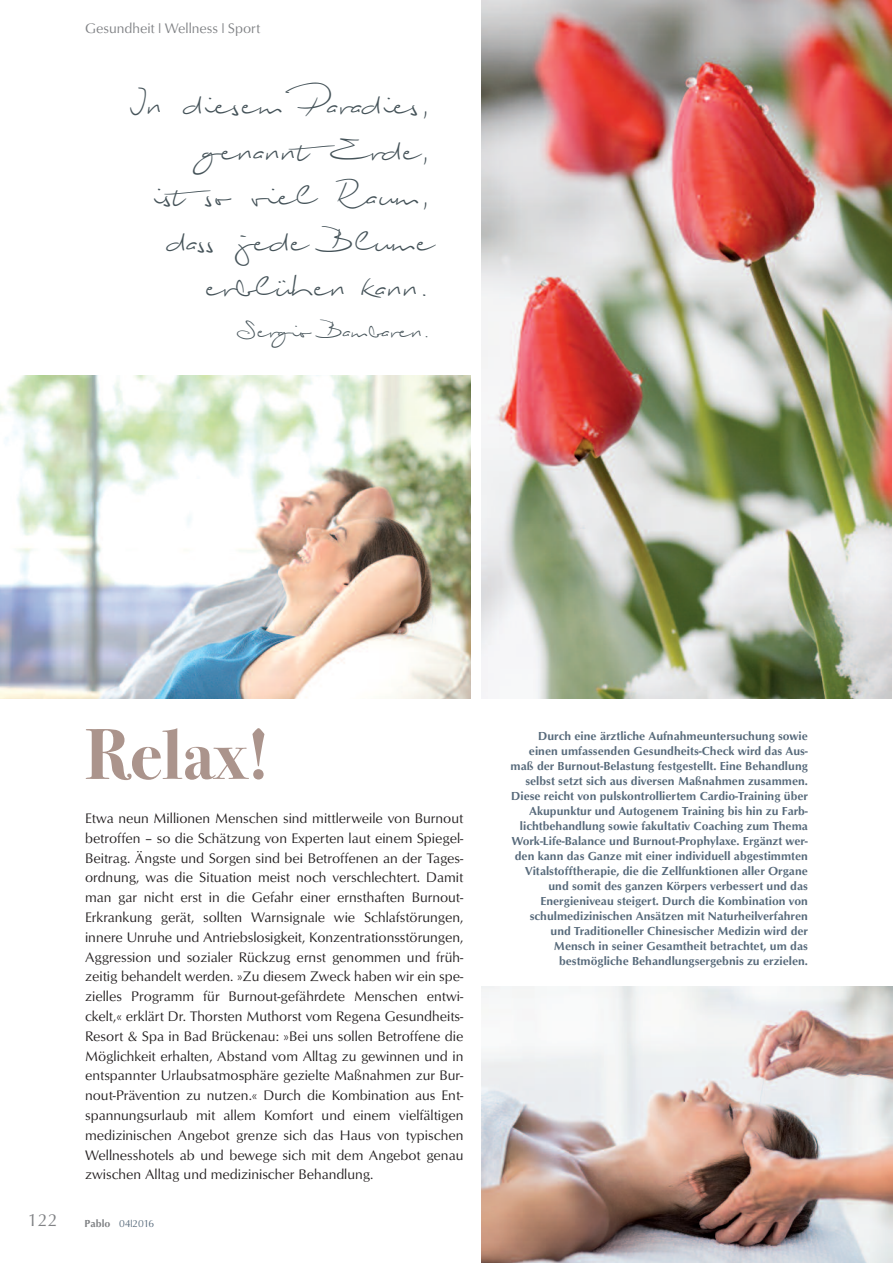
<style>
.page{position:relative;width:893px;height:1263px;background:#fff}
.page>*{position:absolute;margin:0;border:0;box-sizing:border-box;transform-origin:0 0}
.t1{font:72px "Bodoni Svty Two OSITCTT Bold";color:#ab948c}
.t2{font:42.75px/45.5px "Biloxi Script";color:#455359;text-align:right}
.t3{font:30.3px "Biloxi Script";color:#455359}
.t4{font:18px "Opus";color:#808285}
.t5{font:14.25px/19.8px "Opus";color:#231f20;text-align:justify}
.t6{font:14.25px "Opus";color:#808285}
.t7{font:700 12px/15px "Opus";color:#576a7b;text-align:right}
.t8{font:10.5px "Opus";color:#576a7b}
.s1{font-weight:700;color:#808285}
</style>
<div class="page">
<img style="left:482px;top:0;width:409px;height:698px">
<img style="left:0;top:375px;width:471px;height:324px">
<img style="left:482px;top:986px;width:410px;height:277px">
<p class="t6" style="left:85px;top:19px;width:177px">Gesundheit Wellness Sport</p>
<h2 class="t2" style="left:129px;top:85px;width:305px">In diesem Paradies, genanntErde, istso viel Raum, dass jede Blume erblühen kann.</h2>
<h3 class="t3" style="left:235px;top:314px;width:198px">Sergio Bambaren.</h3>
<h1 class="t1" style="left:85px;top:712px;width:186px">Relax!</h1>
<p class="t7" style="left:511px;top:729px;width:299px">Durch eine ärztliche Aufnahmeuntersuchung sowie einen umfassenden Gesundheits-Check wird das Aus&shy;maß der Burnout-Belastung festgestellt. Eine Behandlung selbst setzt sich aus diversen Maßnahmen zusammen.<br>Diese reicht von pulskontrolliertem Cardio-Training über Akupunktur und Autogenem Training bis hin zu Farb&shy;lichtbehandlung sowie fakultativ Coaching zum Thema Work-Life-Balance und Burnout-Prophylaxe. Ergänzt wer&shy;den kann das Ganze mit einer individuell abgestimmten Vitalstofftherapie, die die Zellfunktionen aller Organe und somit des ganzen Körpers verbessert und das Energieniveau steigert. Durch die Kombination von schulmedizinischen Ansätzen mit Naturheilverfahren und Traditioneller Chinesischer Medizin wird der Mensch in seiner Gesamtheit betrachtet, um das bestmögliche Behandlungsergebnis zu erzielen.</p>
<p class="t5" style="left:85px;top:808px;width:380px">Etwa neun Millionen Menschen sind mittlerweile von Burnout betroffen – so die Schätzung von Experten laut einem Spiegel-Beitrag. Ängste und Sorgen sind bei Betroffenen an der Tages&shy;ordnung, was die Situation meist noch verschlechtert. Damit man gar nicht erst in die Gefahr einer ernsthaften Burnout-Erkrankung gerät, sollten Warnsignale wie Schlafstörungen, innere Unruhe und Antriebslosigkeit, Konzentrationsstörungen, Aggression und sozialer Rückzug ernst genommen und früh&shy;zeitig behandelt werden. »Zu diesem Zweck haben wir ein spe&shy;zielles Programm für Burnout-gefährdete Menschen entwi&shy;ckelt,« erklärt Dr. Thorsten Muthorst vom Regena Gesundheits-Resort &amp; Spa in Bad Brückenau: »Bei uns sollen Betroffene die Möglichkeit erhalten, Abstand vom Alltag zu gewinnen und in entspannter Urlaubsatmosphäre gezielte Maßnahmen zur Bur&shy;nout-Prävention zu nutzen.« Durch die Kombination aus Ent&shy;spannungsurlaub mit allem Komfort und einem vielfältigen medizinischen Angebot grenze sich das Haus von typischen Wellnesshotels ab und bewege sich mit dem Angebot genau zwischen Alltag und medizinischer Behandlung.</p>
<p class="t4" style="left:28px;top:1210px;width:31px">122</p>
<p class="t8" style="left:85px;top:1218px;width:71px"><span class="s1">Pablo</span> 042016</p>
</div>
